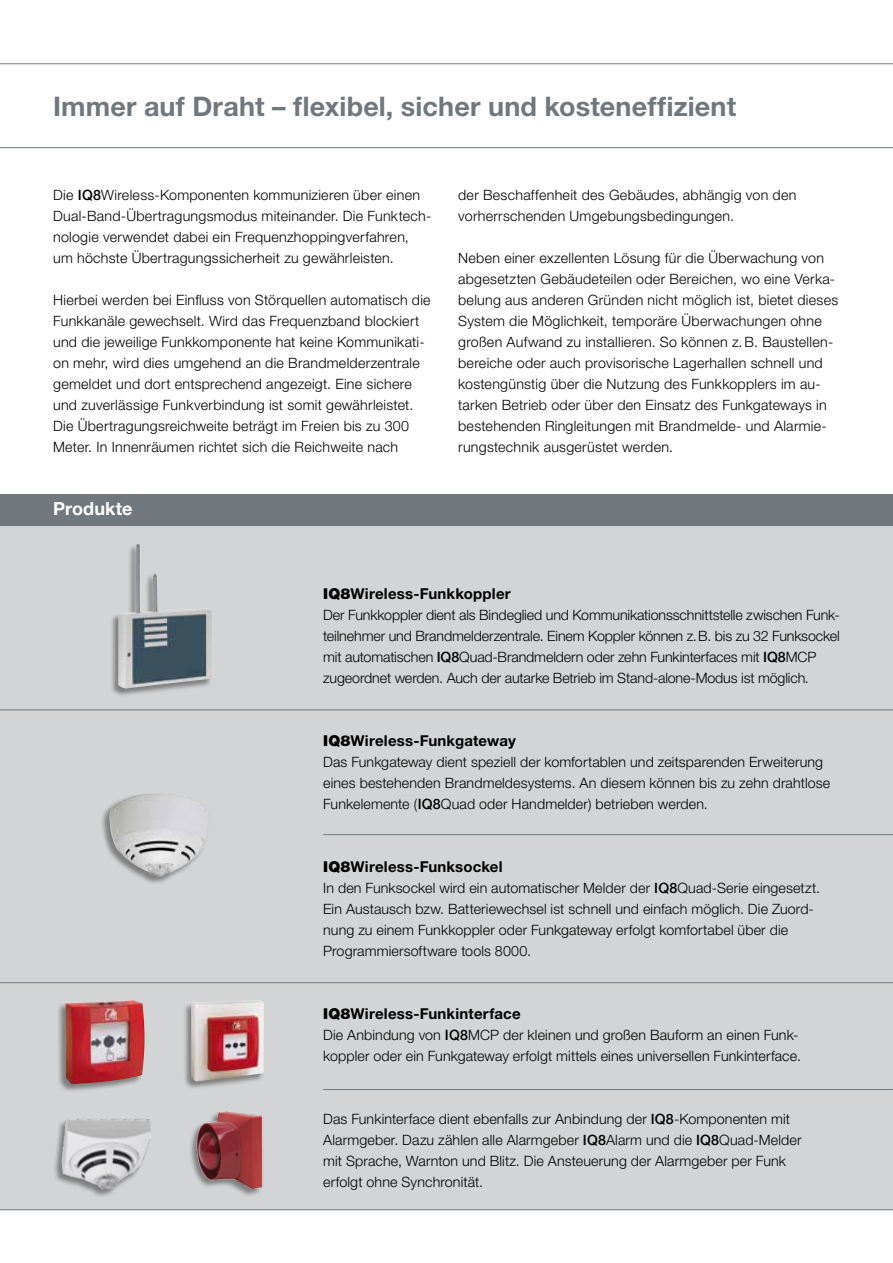
<style>
.page{position:relative;width:893px;height:1263px;background:#fff}
.page>*{position:absolute;margin:0;border:0;box-sizing:border-box;transform-origin:0 0}
.t1{font:700 27px "Helvetica Neue";letter-spacing:.005em;color:#70787d}
.t2{font:700 18px "Helvetica Neue";letter-spacing:.005em;color:#fff}
.t3{font:700 15px "Helvetica Neue";letter-spacing:.015em;color:#000}
.t4{font:300 14.25px/21px "Helvetica Neue";letter-spacing:.015em;color:#000}
.t5{font:300 14.25px/21px "Helvetica Neue";letter-spacing:-.01em;color:#000}
.s1{font-weight:500}
.s2{font-weight:900}
</style>
<div class="page">
<div style="left:0;top:515px;width:893px;height:695px;background:#d3d4d5"></div>
<div style="left:109px;top:543px;width:104px;height:154px;background:#000;opacity:.4"></div>
<img style="left:118px;top:543px;width:94px;height:145px">
<div style="left:57px;top:999px;width:88px;height:93px;background:#000;opacity:.4"></div>
<img style="left:66px;top:1000px;width:79px;height:84px">
<div style="left:101px;top:793px;width:109px;height:92px;background:#000;opacity:.4"></div>
<img style="left:109px;top:793px;width:101px;height:83px">
<div style="left:182px;top:1000px;width:82px;height:90px;background:#000;opacity:.4"></div>
<img style="left:191px;top:1000px;width:73px;height:81px">
<div style="left:53px;top:1119px;width:98px;height:78px;background:#000;opacity:.4"></div>
<img style="left:58px;top:1118px;width:93px;height:75px">
<div style="left:188px;top:1111px;width:74px;height:86px;background:#000;opacity:.4"></div>
<img style="left:188px;top:1111px;width:75px;height:78px">
<div style="left:0;top:494px;width:893px;height:32px;background:#70787d"></div>
<hr style="left:0;top:147px;width:893px;height:1px;background:#70787d">
<hr style="left:0;top:63px;width:893px;height:1px;background:#70787d">
<hr style="left:0;top:1209px;width:893px;height:1px;background:#70787d">
<hr style="left:0;top:709px;width:893px;height:1px;background:#70787d">
<hr style="left:323px;top:834px;width:570px;height:1px;background:#70787d">
<hr style="left:0;top:982px;width:893px;height:1px;background:#70787d">
<hr style="left:323px;top:1089px;width:570px;height:1px;background:#70787d">
<h1 class="t1" style="left:53px;top:90px;width:684px">Immer auf Draht – flexibel, sicher und kosteneffizient</h1>
<p class="t4" style="left:53px;top:184px;width:380px">Die <span class="s1">IQ8</span>Wireless-Komponenten kommunizieren über einen Dual-Band-Übertragungsmodus miteinander. Die Funktech&shy;nologie verwendet dabei ein Frequenzhoppingverfahren, um höchste Übertragungssicherheit zu gewährleisten.</p>
<p class="t4" style="left:53px;top:289px;width:379px">Hierbei werden bei Einfluss von Störquellen automatisch die Funkkanäle gewechselt. Wird das Frequenzband blockiert und die jeweilige Funkkomponente hat keine Kommunikati&shy;on mehr, wird dies umgehend an die Brandmelderzentrale gemeldet und dort entsprechend angezeigt. Eine sichere und zuverlässige Funkverbindung ist somit gewährleistet.<br>Die Übertragungsreichweite beträgt im Freien bis zu 300<br>Meter. In Innenräumen richtet sich die Reichweite nach</p>
<p class="t2" style="left:53px;top:498px;width:81px">Produkte</p>
<p class="t4" style="left:458px;top:184px;width:340px">der Beschaffenheit des Gebäudes, abhängig von den vorherrschenden Umgebungsbedingungen.</p>
<p class="t4" style="left:458px;top:247px;width:382px">Neben einer exzellenten Lösung für die Überwachung von abgesetzten Gebäudeteilen oder Bereichen, wo eine Verka&shy;belung aus anderen Gründen nicht möglich ist, bietet dieses System die Möglichkeit, temporäre Überwachungen ohne großen Aufwand zu installieren. So können z.B. Baustellen&shy;bereiche oder auch provisorische Lagerhallen schnell und kostengünstig über die Nutzung des Funkkopplers im au&shy;tarken Betrieb oder über den Einsatz des Funkgateways in bestehenden Ringleitungen mit Brandmelde- und Alarmie&shy;rungstechnik ausgerüstet werden.</p>
<p class="t3" style="left:323px;top:585px;width:189px"><span class="s2">IQ8</span>Wireless-Funkkoppler</p>
<p class="t5" style="left:323px;top:604px;width:518px">Der Funkkoppler dient als Bindeglied und Kommunikationsschnittstelle zwischen Funk&shy;teilnehmer und Brandmelderzentrale. Einem Koppler können z.B. bis zu 32 Funksockel mit automatischen <span class="s1">IQ8</span>Quad-Brandmeldern oder zehn Funkinterfaces mit <span class="s1">IQ8</span>MCP zugeordnet werden. Auch der autarke Betrieb im Stand-alone-Modus ist möglich.</p>
<p class="t3" style="left:323px;top:732px;width:194px"><span class="s2">IQ8</span>Wireless-Funkgateway</p>
<p class="t4" style="left:323px;top:751px;width:508px">Das Funkgateway dient speziell der komfortablen und zeitsparenden Erweiterung eines bestehenden Brandmeldesystems. An diesem können bis zu zehn drahtlose<br>Funkelemente (<span class="s1">IQ8</span>Quad oder Handmelder) betrieben werden.</p>
<p class="t3" style="left:323px;top:858px;width:181px"><span class="s2">IQ8</span>Wireless-Funksockel</p>
<p class="t4" style="left:323px;top:877px;width:498px">In den Funksockel wird ein automatischer Melder der <span class="s1">IQ8</span>Quad-Serie eingesetzt.<br>Ein Austausch bzw. Batteriewechsel ist schnell und einfach möglich. Die Zuord&shy;nung zu einem Funkkoppler oder Funkgateway erfolgt komfortabel über die Programmiersoftware tools 8000.</p>
<p class="t3" style="left:323px;top:1005px;width:199px"><span class="s2">IQ8</span>Wireless-Funkinterface</p>
<p class="t4" style="left:323px;top:1024px;width:479px">Die Anbindung von <span class="s1">IQ8</span>MCP der kleinen und großen Bauform an einen Funk&shy;koppler oder ein Funkgateway erfolgt mittels eines universellen Funkinterface.</p>
<p class="t4" style="left:323px;top:1108px;width:480px">Das Funkinterface dient ebenfalls zur Anbindung der <span class="s1">IQ8</span>-Komponenten mit Alarmgeber. Dazu zählen alle Alarmgeber <span class="s1">IQ8</span>Alarm und die <span class="s1">IQ8</span>Quad-Melder mit Sprache, Warnton und Blitz. Die Ansteuerung der Alarmgeber per Funk erfolgt ohne Synchronität.</p>
</div>
